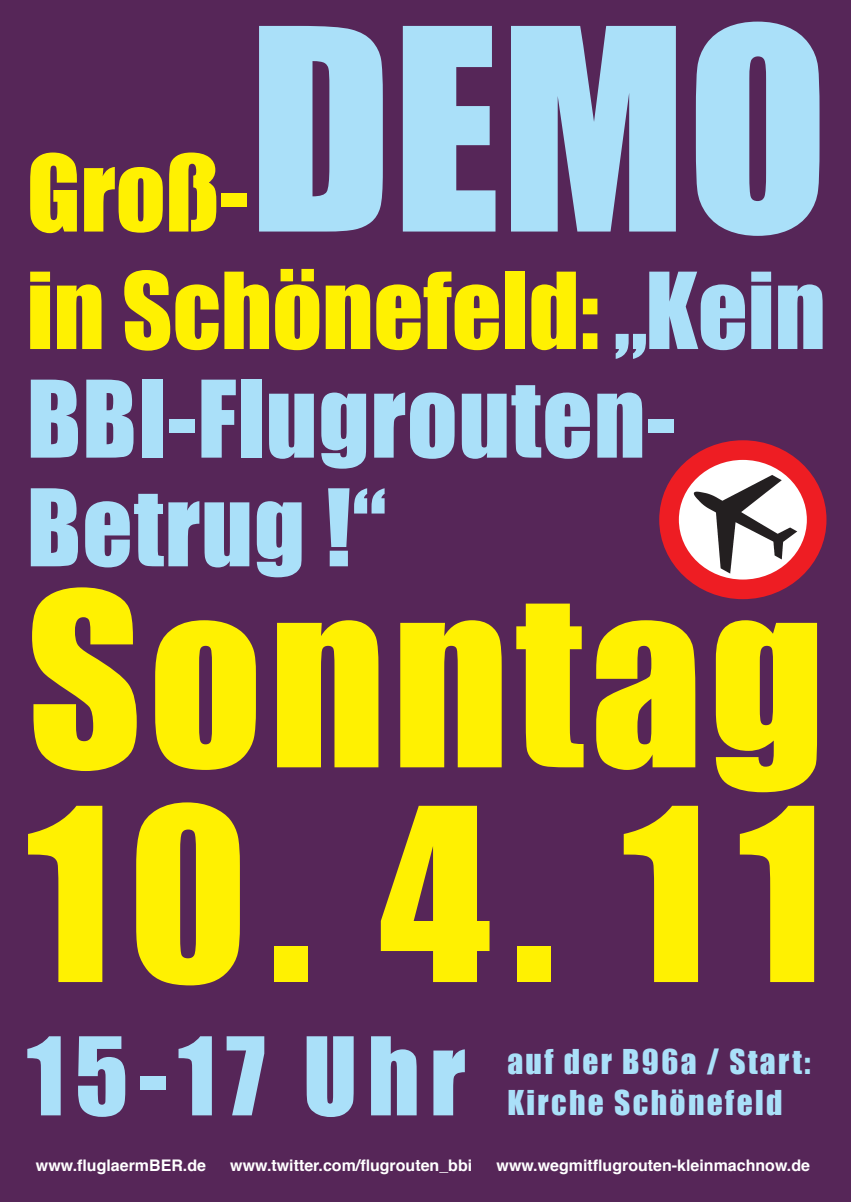
<style>
.page{position:relative;width:851px;height:1202px;background:#fff}
.page>*{position:absolute;margin:0;border:0;box-sizing:border-box;transform-origin:0 0}
.t1{font:260px "Impact";color:#aae0f9}
.t2{font:223px "Impact";letter-spacing:.03em;color:#fff101}
.t3{font:100px "Impact";letter-spacing:.1em;color:#aae0f9}
.t4{font:98.6px/108.6px "Impact";letter-spacing:.01em;color:#aae0f9}
.t5{font:97.8px "Impact";color:#fff101}
.t6{font:31.4px/41.4px "Impact";letter-spacing:.075em;color:#aae0f9}
.t7{font:700 16px "Helvetica";color:#fff}
.s1{color:#aae0f9}
</style>
<div class="page">
<div style="left:0;top:0;width:850px;height:1202px;background:#562658"></div>
<svg style="left:669px;top:450px;width:147px;height:139px;background:#f79d9f"></svg>
<div style="left:659px;top:440px;width:167px;height:159px;border:20px solid #ee1d23;border-radius:50%"></div>
<img style="left:690px;top:472px;width:109px;height:104px">
<h1 class="t1" style="left:248px;top:-31px;width:581px">DEMO</h1>
<h3 class="t5" style="left:27px;top:250px;width:800px">in Schönefeld: <span class="s1">„Kein</span></h3>
<h3 class="t4" style="left:27px;top:364px;width:650px">BBI-Flugrouten-<br>Betrug !“</h3>
<h2 class="t2" style="left:27px;top:542px;width:799px">Sonntag</h2>
<h3 class="t5" style="left:27px;top:133px;width:223px">Groß-</h3>
<h2 class="t2" style="left:27px;top:757px;width:798px">10. 4. 1 1</h2>
<h3 class="t3" style="left:27px;top:1014px;width:440px">15-17 Uhr</h3>
<h3 class="t6" style="left:507px;top:1040px;width:305px">auf der B96a / Start:<br>Kirche Schönefeld</h3>
<p class="t7" style="left:36px;top:1151px;width:171px">www.fluglaermBER.de</p>
<p class="t7" style="left:230px;top:1151px;width:243px">www.twitter.com/flugrouten_bbi</p>
<p class="t7" style="left:496px;top:1151px;width:315px">www.wegmitflugrouten-kleinmachnow.de</p>
</div>
